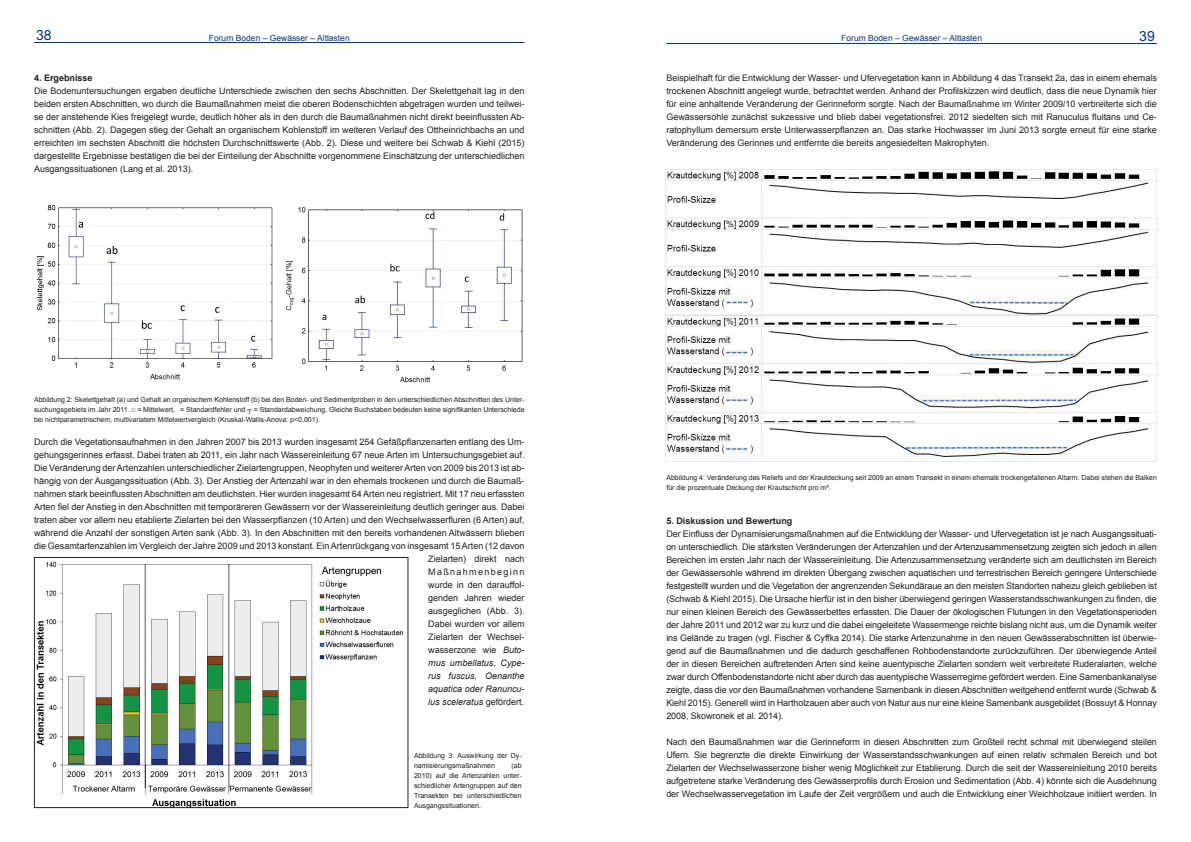
<style>
.page{position:relative;width:1191px;height:842px;background:#fff}
.page>*{position:absolute;margin:0;border:0;box-sizing:border-box;transform-origin:0 0}
.t1{font:14px "Arial";color:#013775}
.t2{font:9px/13px "Arial";color:#231f20;text-align:justify}
.t3{font:700 9px "Arial";color:#231f20}
.t4{font:8.5px "Arial";color:#013775}
.t5{font:7px/10px "Arial";color:#231f20;text-align:justify}
.s1{font-style:italic}
</style>
<div class="page">
<hr style="left:34px;top:42px;width:490px;height:1px;background:#013775">
<hr style="left:666px;top:43px;width:491px;height:1px;background:#013775">
<img style="left:286px;top:207px;width:237px;height:176px">
<img style="left:37px;top:205px;width:236px;height:175px">
<img style="left:34px;top:556px;width:288px;height:253px">
<img style="left:315px;top:557px;width:94px;height:154px">
<img style="left:666px;top:170px;width:490px;height:292px">
<div style="left:34px;top:557px;width:374px;height:251px;border:1px solid #231f20"></div>
<h1 class="t1" style="left:36px;top:26px;width:17px">38</h1>
<p class="t4" style="left:209px;top:32px;width:142px">Forum Boden – Gewässer – Altlasten</p>
<p class="t4" style="left:841px;top:32px;width:142px">Forum Boden – Gewässer – Altlasten</p>
<h1 class="t1" style="left:1139px;top:27px;width:17px">39</h1>
<p class="t3" style="left:34px;top:72px;width:60px">4. Ergebnisse</p>
<p class="t2" style="left:34px;top:84px;width:492px">Die Bodenuntersuchungen ergaben deutliche Unterschiede zwischen den sechs Abschnitten. Der Skelettgehalt lag in den beiden ersten Abschnitten, wo durch die Baumaßnahmen meist die oberen Bodenschichten abgetragen wurden und teilwei&shy;se der anstehende Kies freigelegt wurde, deutlich höher als in den durch die Baumaßnahmen nicht direkt beeinflussten Ab&shy;schnitten (Abb. 2). Dagegen stieg der Gehalt an organischem Kohlenstoff im weiteren Verlauf des Ottheinrichbachs an und erreichten im sechsten Abschnitt die höchsten Durchschnittswerte (Abb. 2). Diese und weitere bei Schwab &amp; Kiehl (2015) dargestellte Ergebnisse bestätigen die bei der Einteilung der Abschnitte vorgenommene Einschätzung der unterschiedlichen Ausgangssituationen (Lang et al. 2013).</p>
<p class="t2" style="left:666px;top:71px;width:492px">Beispielhaft für die Entwicklung der Wasser- und Ufervegetation kann in Abbildung 4 das Transekt 2a, das in einem ehemals trockenen Abschnitt angelegt wurde, betrachtet werden. Anhand der Profilskizzen wird deutlich, dass die neue Dynamik hier für eine anhaltende Veränderung der Gerinneform sorgte. Nach der Baumaßnahme im Winter 2009/10 verbreiterte sich die Gewässersohle zunächst sukzessive und blieb dabei vegetationsfrei. 2012 siedelten sich mit Ranuculus fluitans und Ce&shy;ratophyllum demersum erste Unterwasserpflanzen an. Das starke Hochwasser im Juni 2013 sorgte erneut für eine starke Veränderung des Gerinnes und entfernte die bereits angesiedelten Makrophyten.</p>
<p class="t5" style="left:34px;top:394px;width:492px">Abbildung 2: Skelettgehalt (a) und Gehalt an organischem Kohlenstoff (b) bei den Boden- und Sedimentproben in den unterschiedlichen Abschnitten des Unter&shy;suchungsgebiets im Jahr 2011. □ = Mittelwert, = Standardfehler und ┬ = Standardabweichung. Gleiche Buchstaben bedeuten keine signifikanten Unterschiede bei nichtparametrischem, multivariatem Mittelwertvergleich (Kruskal-Wallis-Anova: p&lt;0,001).</p>
<p class="t2" style="left:34px;top:435px;width:492px;text-align:right">Durch die Vegetationsaufnahmen in den Jahren 2007 bis 2013 wurden insgesamt 254 Gefäßpflanzenarten entlang des Um&shy;gehungsgerinnes erfasst. Dabei traten ab 2011, ein Jahr nach Wassereinleitung 67 neue Arten im Untersuchungsgebiet auf.<br>Die Veränderung der Artenzahlen unterschiedlicher Zielartengruppen, Neophyten und weiterer Arten von 2009 bis 2013 ist ab&shy;hängig von der Ausgangssituation (Abb. 3). Der Anstieg der Artenzahl war in den ehemals trockenen und durch die Baumaß&shy;nahmen stark beeinflussten Abschnitten am deutlichsten. Hier wurden insgesamt 64 Arten neu registriert. Mit 17 neu erfassten Arten fiel der Anstieg in den Abschnitten mit temporäreren Gewässern vor der Wassereinleitung deutlich geringer aus. Dabei traten aber vor allem neu etablierte Zielarten bei den Wasserpflanzen (10 Arten) und den Wechselwasserfluren (6 Arten) auf, während die Anzahl der sonstigen Arten sank (Abb. 3). In den Abschnitten mit den bereits vorhandenen Altwässern blieben die Gesamtartenzahlen im Vergleich der Jahre 2009 und 2013 konstant. Ein Artenrückgang von insgesamt 15 Arten (12 davon Zielarten) direkt nach<br>Maßnahmenbeginn<br>wurde in den darauffol-<br>genden Jahren wieder<br>ausgeglichen (Abb. 3).<br>Dabei wurden vor allem<br>Zielarten der Wechsel-<br>wasserzone wie <span class="s1">Buto-<br>mus umbellatus, Cype-<br>rus fuscus, Oenanthe<br>aquatica oder Ranuncu-<br>lus sceleratus</span> gefördert.</p>
<p class="t5" style="left:414px;top:750px;width:109px">Abbildung 3: Auswirkung der Dy&shy;namisierungsmaßnahmen</p>
<p class="t5" style="left:414px;top:760px;width:109px;text-indent:98px">(ab 2010) auf die Artenzahlen unter&shy;schiedlicher Artengruppen auf den Transekten bei unterschiedlichen Ausgangssituationen.</p>
<p class="t5" style="left:666px;top:473px;width:492px">Abbildung 4: Veränderung des Reliefs und der Krautdeckung seit 2009 an einem Transekt in einem ehemals trockengefallenen Altarm. Dabei stehen die Balken für die prozentuale Deckung der Krautschicht pro m².</p>
<p class="t3" style="left:666px;top:515px;width:128px">5. Diskussion und Bewertung</p>
<p class="t2" style="left:666px;top:527px;width:492px">Der Einfluss der Dynamisierungsmaßnahmen auf die Entwicklung der Wasser- und Ufervegetation ist je nach Ausgangssituati&shy;on unterschiedlich. Die stärksten Veränderungen der Artenzahlen und der Artenzusammensetzung zeigten sich jedoch in allen Bereichen im ersten Jahr nach der Wassereinleitung. Die Artenzusammensetzung veränderte sich am deutlichsten im Bereich der Gewässersohle während im direkten Übergang zwischen aquatischen und terrestrischen Bereich geringere Unterschiede festgestellt wurden und die Vegetation der angrenzenden Sekundäraue an den meisten Standorten nahezu gleich geblieben ist (Schwab &amp; Kiehl 2015). Die Ursache hierfür ist in den bisher überwiegend geringen Wasserstandsschwankungen zu finden, die nur einen kleinen Bereich des Gewässerbettes erfassten. Die Dauer der ökologischen Flutungen in den Vegetationsperioden der Jahre 2011 und 2012 war zu kurz und die dabei eingeleitete Wassermenge reichte bislang nicht aus, um die Dynamik weiter ins Gelände zu tragen (vgl. Fischer &amp; Cyffka 2014). Die starke Artenzunahme in den neuen Gewässerabschnitten ist überwie&shy;gend auf die Baumaßnahmen und die dadurch geschaffenen Rohbodenstandorte zurückzuführen. Der überwiegende Anteil der in diesen Bereichen auftretenden Arten sind keine auentypische Zielarten sondern weit verbreitete Ruderalarten, welche zwar durch Offenbodenstandorte nicht aber durch das auentypische Wasserregime gefördert werden. Eine Samenbankanalyse zeigte, dass die vor den Baumaßnahmen vorhandene Samenbank in diesen Abschnitten weitgehend entfernt wurde (Schwab &amp; Kiehl 2015). Generell wird in Hartholzauen aber auch von Natur aus nur eine kleine Samenbank ausgebildet (Bossuyt &amp; Honnay 2008, Skowronek et al. 2014).</p>
<p class="t2" style="left:666px;top:735px;width:492px">Nach den Baumaßnahmen war die Gerinneform in diesen Abschnitten zum Großteil recht schmal mit überwiegend steilen Ufern. Sie begrenzte die direkte Einwirkung der Wasserstandsschwankungen auf einen relativ schmalen Bereich und bot Zielarten der Wechselwasserzone bisher wenig Möglichkeit zur Etablierung. Durch die seit der Wassereinleitung 2010 bereits aufgetretene starke Veränderung des Gewässerprofils durch Erosion und Sedimentation (Abb. 4) könnte sich die Ausdehnung der Wechselwasservegetation im Laufe der Zeit vergrößern und auch die Entwicklung einer Weichholzaue initiiert werden. In</p>
</div>
